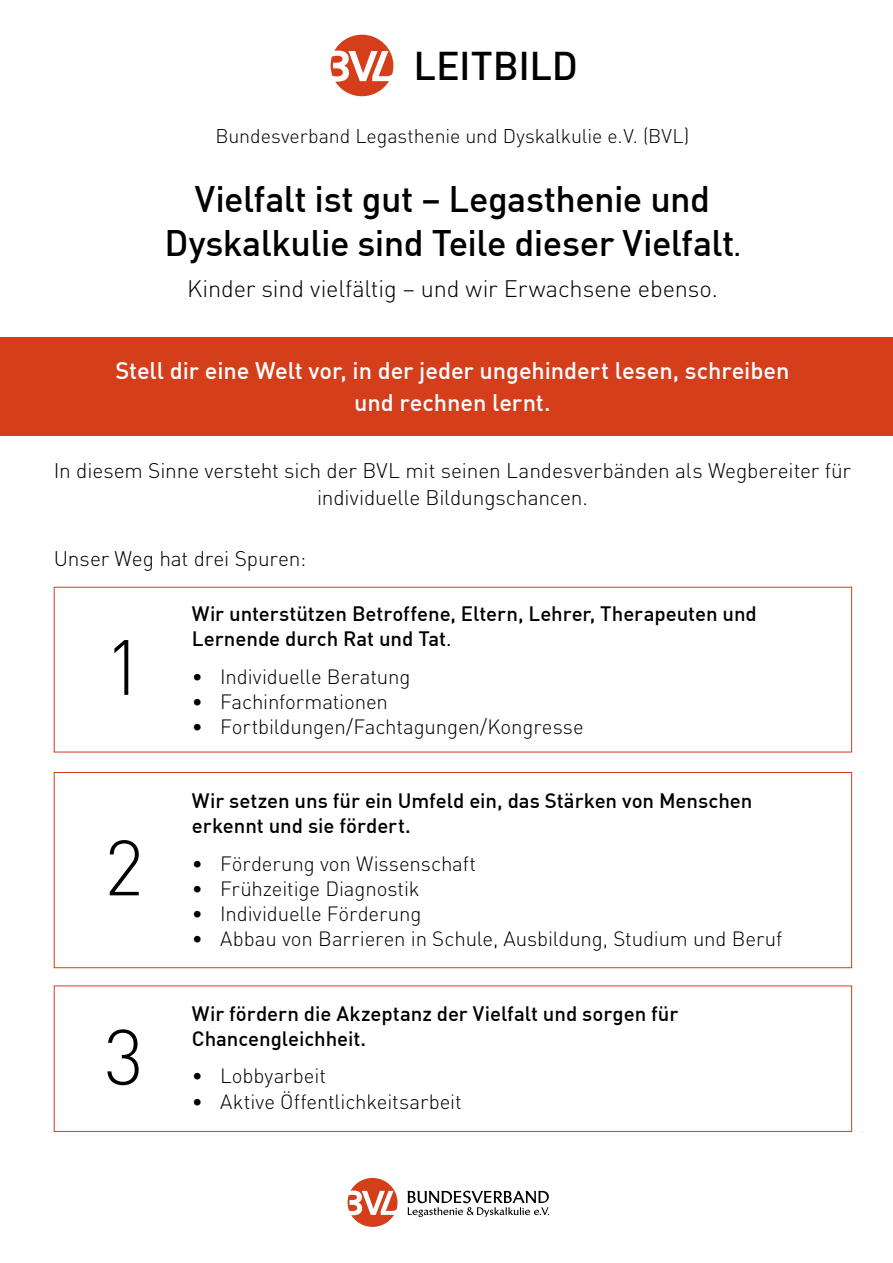
<style>
.page{position:relative;width:893px;height:1263px;background:#fff}
.page>*{position:absolute;margin:0;border:0;box-sizing:border-box;transform-origin:0 0}
.t1{font:300 76.95px "DIN";color:#000}
.t2{font:500 39.3px "DIN";color:#000}
.t3{font:500 36.15px/44px "DIN";letter-spacing:-.015em;color:#000;text-align:center}
.t4{font:500 23.55px/31.3px "DIN";letter-spacing:-.005em;color:#fff;text-align:center}
.t5{font:300 23.55px "DIN";letter-spacing:-.005em;color:#000}
.t6{font:300 20.85px/26.4px "DIN";letter-spacing:-.005em;color:#000;text-align:center}
.t7{font:300 20.4px "DIN";letter-spacing:-.005em;color:#000}
.t8{font:500 20.4px/25.2px "DIN";letter-spacing:-.005em;color:#000}
.t9{font:300 19.65px "DIN";letter-spacing:-.005em;color:#000}
.s1{font-size:25.2px}
.s2{font-weight:400}
</style>
<div class="page">
<div style="left:0;top:338px;width:893px;height:98px;background:#d43e1b"></div>
<svg style="left:331px;top:35px;width:62px;height:61px"></svg>
<div style="left:54px;top:772px;width:798px;height:196px;border:1px solid #d43e1b"></div>
<div style="left:54px;top:985px;width:798px;height:147px;border:1px solid #d43e1b"></div>
<svg style="left:407px;top:1191px;width:142px;height:26px"></svg>
<svg style="left:348px;top:1178px;width:49px;height:49px"></svg>
<h2 class="t2" style="left:414px;top:41px;width:166px">LEITBILD</h2>
<p class="t9" style="left:216px;top:124px;width:475px">Bundesverband Legasthenie und Dyskalkulie e.V. (BVL)</p>
<h3 class="t3" style="left:164px;top:176px;width:578px">Vielfalt ist gut – Legasthenie und<br>Dyskalkulie sind Teile dieser Vielfalt<span class="s1">.</span></h3>
<p class="t5" style="left:187px;top:274px;width:532px">Kinder sind vielfältig – und wir Erwachsene ebenso.</p>
<p class="t4" style="left:116px;top:354px;width:675px">Stell dir eine Welt vor, in der jeder ungehindert lesen, schreiben und rechnen lernt.</p>
<p class="t6" style="left:54px;top:457px;width:799px">In diesem Sinne versteht sich der BVL mit seinen Landesverbänden als Wegbereiter für individuelle Bildungschancen.</p>
<p class="t6" style="left:54px;top:545px;width:254px">Unser Weg hat drei Spuren:</p>
<p class="t8" style="left:192px;top:600px;width:566px">Wir unterstützen Betroffene, Eltern, Lehrer, Therapeuten und<br>Lernende durch Rat und Tat<span class="s2">.</span></p>
<p class="t7" style="left:192px;top:664px;width:220px">• Individuelle Beratung</p>
<p class="t7" style="left:192px;top:689px;width:198px">• Fachinformationen</p>
<p class="t7" style="left:192px;top:714px;width:393px">• Fortbildungen/Fachtagungen/Kongresse</p>
<h1 class="t1" style="left:104px;top:620px;width:41px">1</h1>
<h1 class="t1" style="left:104px;top:820px;width:41px">2</h1>
<h1 class="t1" style="left:104px;top:1010px;width:41px">3</h1>
<p class="t8" style="left:192px;top:787px;width:562px">Wir setzen uns für ein Umfeld ein, das Stärken von Menschen erkennt und sie fördert.</p>
<p class="t7" style="left:192px;top:851px;width:286px">• Förderung von Wissenschaft</p>
<p class="t7" style="left:192px;top:876px;width:229px">• Frühzeitige Diagnostik</p>
<p class="t7" style="left:192px;top:901px;width:231px">• Individuelle Förderung</p>
<p class="t7" style="left:192px;top:926px;width:592px">• Abbau von Barrieren in Schule, Ausbildung, Studium und Beruf</p>
<p class="t8" style="left:192px;top:1000px;width:488px">Wir fördern die Akzeptanz der Vielfalt und sorgen für<br>Chancengleichheit.</p>
<p class="t7" style="left:192px;top:1063px;width:136px">• Lobbyarbeit</p>
<p class="t7" style="left:192px;top:1089px;width:271px">• Aktive Öffentlichkeitsarbeit</p>
</div>
